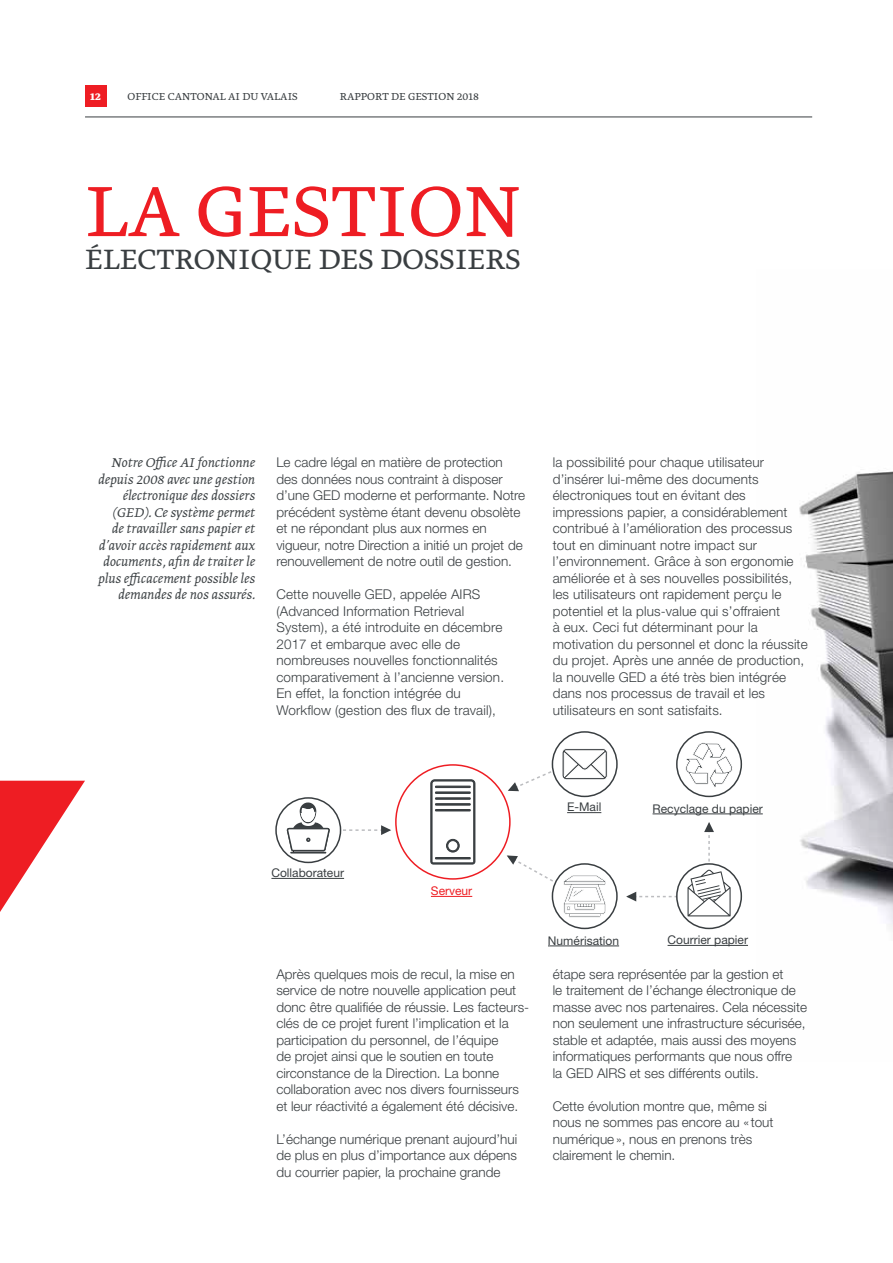
<style>
.page{position:relative;width:893px;height:1263px;background:#fff}
.page>*{position:absolute;margin:0;border:0;box-sizing:border-box;transform-origin:0 0}
.t1{font:300 84px "Greta Text Pro";letter-spacing:.01em;color:#ee1d23}
.t2{font:300 33px "Greta Text Pro";letter-spacing:.01em;color:#393e41}
.t3{font:15px/16.5px "Greta Text Pro Light Italic Min";color:#393e41;text-align:right}
.t4{font:300 13.5px/16.5px "Helvetica Neue";color:#393e41}
.t5{font:12px "Helvetica Neue";color:#393e41}
.t6{font:300 12px "Greta Text Pro";letter-spacing:.01em;color:#393e41}
.t7{font:12px "Helvetica Neue";color:#ee1d23}
.t8{font:700 12px "Greta Text Pro";color:#fff}
</style>
<div class="page">
<img style="left:757px;top:471px;width:136px;height:458px">
<hr style="left:85px;top:117px;width:727px;height:1px;background:#393e41">
<div style="left:85px;top:85px;width:21px;height:21px;background:#ee1d23"></div>
<svg style="left:0;top:781px;width:85px;height:131px"></svg>
<hr style="left:271px;top:878px;width:73px;height:1px;background:#393e41">
<hr style="left:431px;top:896px;width:41px;height:1px;background:#ee1d23">
<div style="left:395px;top:764px;width:116px;height:116px;border:2px solid #ee1d23;border-radius:50%"></div>
<svg style="left:430px;top:779px;width:46px;height:86px"></svg>
<div style="left:275px;top:797px;width:66px;height:66px;border:2px solid #393e41;border-radius:50%"></div>
<svg style="left:285px;top:802px;width:106px;height:60px"></svg>
<hr style="left:548px;top:945px;width:71px;height:1px;background:#393e41">
<div style="left:552px;top:863px;width:66px;height:66px;border:2px solid #393e41;border-radius:50%"></div>
<svg style="left:506px;top:855px;width:100px;height:62px"></svg>
<svg style="left:677px;top:864px;width:64px;height:64px"></svg>
<div style="left:676px;top:863px;width:66px;height:66px;border:2px solid #393e41;border-radius:50%"></div>
<svg style="left:626px;top:822px;width:105px;height:94px"></svg>
<hr style="left:567px;top:812px;width:34px;height:1px;background:#393e41">
<div style="left:552px;top:731px;width:66px;height:66px;border:2px solid #393e41;border-radius:50%"></div>
<svg style="left:508px;top:748px;width:100px;height:44px"></svg>
<hr style="left:668px;top:945px;width:80px;height:1px;background:#393e41">
<hr style="left:652px;top:813px;width:111px;height:1px;background:#393e41">
<div style="left:676px;top:731px;width:66px;height:66px;border:2px solid #393e41;border-radius:50%"></div>
<svg style="left:685px;top:742px;width:48px;height:46px"></svg>
<p class="t8" style="left:90px;top:88px;width:12px">12</p>
<p class="t6" style="left:128px;top:89px;width:172px">OFFICE CANTONAL AI DU VALAIS</p>
<p class="t6" style="left:340px;top:89px;width:141px">RAPPORT DE GESTION 2018</p>
<h1 class="t1" style="left:85px;top:161px;width:437px">LA GESTION</h1>
<h2 class="t2" style="left:85px;top:239px;width:437px">ÉLECTRONIQUE DES DOSSIERS</h2>
<p class="t3" style="left:98px;top:455px;width:159px">Notre Office AI fonctionne depuis 2008 avec une gestion électronique des dossiers (GED). Ce système permet de travailler sans papier et d’avoir accès rapidement aux documents, afin de traiter le plus efficacement possible les demandes de nos assurés.</p>
<p class="t4" style="left:276px;top:454px;width:250px">Le cadre légal en matière de protection des données nous contraint à disposer d’une GED moderne et performante. Notre précédent système étant devenu obsolète et ne répondant plus aux normes en vigueur, notre Direction a initié un projet de renouvellement de notre outil de gestion.</p>
<p class="t4" style="left:276px;top:586px;width:229px">Cette nouvelle GED, appelée AIRS (Advanced Information Retrieval System), a été introduite en décembre 2017 et embarque avec elle de nombreuses nouvelles fonctionnalités comparativement à l’ancienne version.<br>En effet, la fonction intégrée du Workflow (gestion des flux de travail),</p>
<p class="t4" style="left:553px;top:454px;width:256px">la possibilité pour chaque utilisateur d’insérer lui-même des documents électroniques tout en évitant des impressions papier, a considérablement contribué à l’amélioration des processus tout en diminuant notre impact sur l’environnement. Grâce à son ergonomie améliorée et à ses nouvelles possibilités, les utilisateurs ont rapidement perçu le potentiel et la plus-value qui s’offraient<br>à eux. Ceci fut déterminant pour la motivation du personnel et donc la réussite du projet. Après une année de production, la nouvelle GED a été très bien intégrée dans nos processus de travail et les utilisateurs en sont satisfaits.</p>
<p class="t5" style="left:567px;top:800px;width:36px">E-Mail</p>
<p class="t5" style="left:652px;top:801px;width:112px">Recyclage du papier</p>
<p class="t5" style="left:271px;top:866px;width:74px">Collaborateur</p>
<p class="t7" style="left:431px;top:884px;width:43px">Serveur</p>
<p class="t4" style="left:276px;top:965px;width:254px">Après quelques mois de recul, la mise en service de notre nouvelle application peut donc être qualifiée de réussie. Les facteurs&shy;clés de ce projet furent l’implication et la participation du personnel, de l’équipe<br>de projet ainsi que le soutien en toute circonstance de la Direction. La bonne collaboration avec nos divers fournisseurs et leur réactivité a également été décisive.</p>
<p class="t4" style="left:276px;top:1130px;width:242px;text-align:justify">L’échange numérique prenant aujourd’hui de plus en plus d’importance aux dépens du courrier papier, la prochaine grande</p>
<p class="t5" style="left:548px;top:933px;width:73px">Numérisation</p>
<p class="t5" style="left:668px;top:933px;width:82px">Courrier papier</p>
<p class="t4" style="left:553px;top:965px;width:256px">étape sera représentée par la gestion et<br>le traitement de l’échange électronique de masse avec nos partenaires. Cela nécessite non seulement une infrastructure sécurisée, stable et adaptée, mais aussi des moyens informatiques performants que nous offre<br>la GED AIRS et ses différents outils.</p>
<p class="t4" style="left:553px;top:1097px;width:222px">Cette évolution montre que, même si nous ne sommes pas encore au « tout numérique», nous en prenons très clairement le chemin.</p>
</div>
